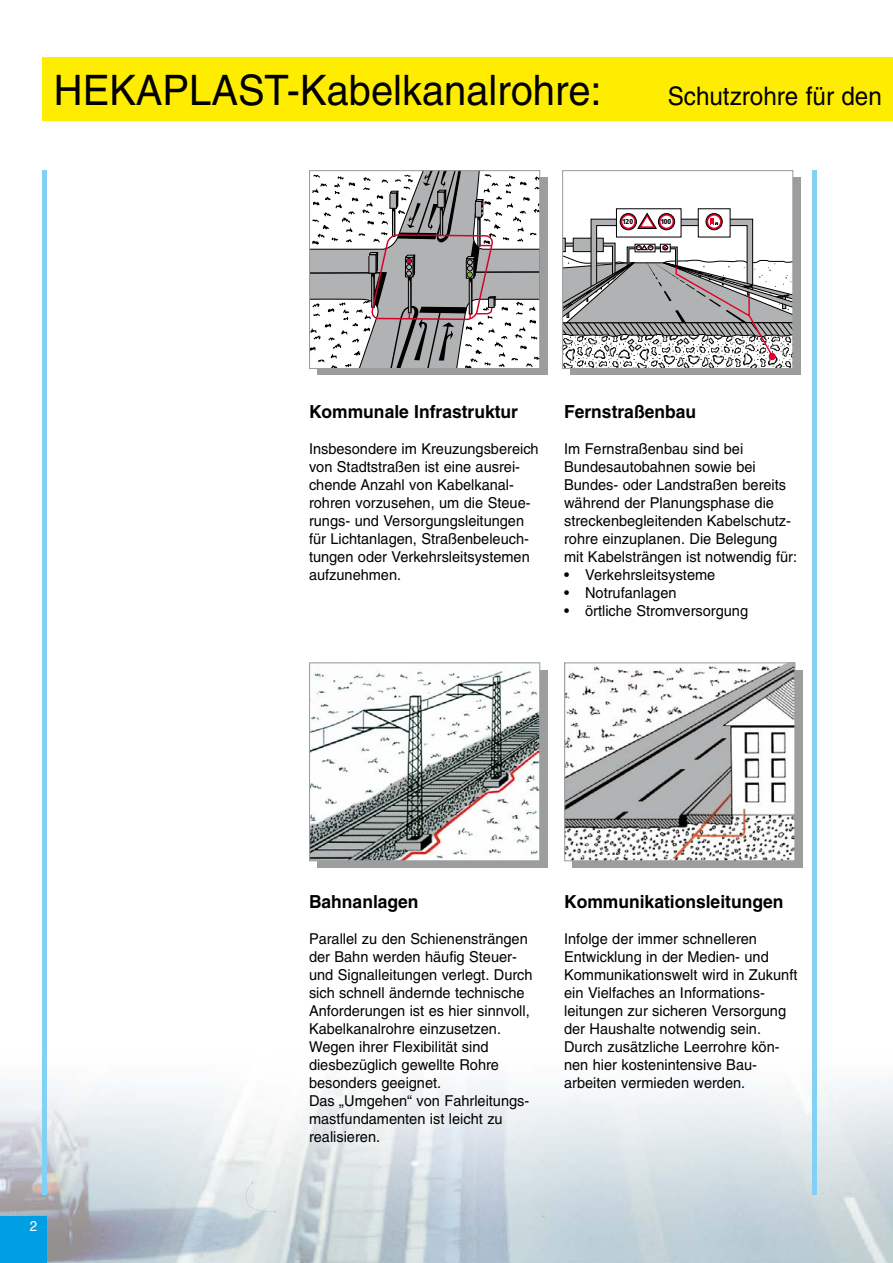
<style>
.page{position:relative;width:893px;height:1263px;background:#fff}
.page>*{position:absolute;margin:0;border:0;box-sizing:border-box;transform-origin:0 0}
.t1{font:42px "Helvetica";color:#000;scale:.95 1}
.t2{font:25.5px "Helvetica";color:#000;scale:.95 1}
.t3{font:700 18px "Helvetica";color:#000}
.t4{font:15px/18px "Helvetica";color:#000}
.t5{font:14.25px "Helvetica";color:#fff;scale:.95 1}
.t6{font:900 condensed 7.05px "Frutiger";letter-spacing:-.05em;color:#000}
.t7{font:900 condensed 1.95px "Frutiger";letter-spacing:-.05em;color:#000;scale:1.14 1}
</style>
<div class="page">
<img style="left:0;top:913px;width:893px;height:350px">
<hr style="left:43px;top:170px;width:4px;height:1025px;background:#82d0f5">
<hr style="left:812px;top:170px;width:4px;height:1025px;background:#82d0f5">
<div style="left:0;top:1216px;width:47px;height:47px;background:#009ee3"></div>
<div style="left:43px;top:57px;width:850px;height:64px;background:#ffed00"></div>
<div style="left:317px;top:177px;width:230px;height:198px;background:#9c9d9d"></div>
<svg style="left:311px;top:172px;width:227px;height:195px"></svg>
<div style="left:309px;top:170px;width:231px;height:199px;border:1px solid #9c9d9d"></div>
<div style="left:570px;top:177px;width:230px;height:198px;background:#9c9d9d"></div>
<div style="left:563px;top:171px;width:230px;height:197px;background:#fff"></div>
<img style="left:564px;top:359px;width:227px;height:8px">
<div style="left:616px;top:208px;width:65px;height:29px;background:linear-gradient(to right,#fff,#fff)"></div>
<div style="left:698px;top:208px;width:32px;height:29px;background:linear-gradient(to right,#fff,#fff)"></div>
<svg style="left:564px;top:211px;width:227px;height:148px"></svg>
<div style="left:769px;top:353px;width:7px;height:7px;border:1px solid #e40026;border-radius:50%"></div>
<div style="left:562px;top:170px;width:231px;height:199px;border:1px solid #9c9d9d"></div>
<div style="left:317px;top:669px;width:230px;height:198px;background:#9c9d9d"></div>
<img style="left:311px;top:669px;width:227px;height:190px">
<div style="left:309px;top:662px;width:231px;height:199px;border:1px solid #9c9d9d"></div>
<div style="left:572px;top:669px;width:230px;height:198px;background:#9c9d9d"></div>
<img style="left:566px;top:664px;width:227px;height:195px">
<div style="left:564px;top:662px;width:231px;height:199px;border:1px solid #9c9d9d"></div>
<h1 class="t1" style="left:54px;top:66px;width:578px">HEKAPLAST-Kabelkanalrohre:</h1>
<h2 class="t2" style="left:668px;top:81px;width:227px">Schutzrohre für den</h2>
<p class="t6" style="left:623px;top:217px;width:12px">120</p>
<p class="t6" style="left:661px;top:217px;width:12px">100</p>
<p class="t7" style="left:637px;top:247px;width:4px">120</p>
<p class="t7" style="left:649px;top:246px;width:4px">100</p>
<p class="t3" style="left:309px;top:401px;width:211px">Kommunale Infrastruktur</p>
<p class="t4" style="left:309px;top:440px;width:231px">Insbesondere im Kreuzungsbereich von Stadtstraßen ist eine ausrei&shy;chende Anzahl von Kabelkanal&shy;rohren vorzusehen, um die Steue&shy;rungs- und Versorgungsleitungen für Lichtanlagen, Straßenbeleuch&shy;tungen oder Verkehrsleitsystemen aufzunehmen.</p>
<p class="t3" style="left:564px;top:401px;width:133px">Fernstraßenbau</p>
<p class="t4" style="left:564px;top:440px;width:234px">Im Fernstraßenbau sind bei<br>Bundesautobahnen sowie bei<br>Bundes- oder Landstraßen bereits während der Planungsphase die streckenbegleitenden Kabelschutz&shy;rohre einzuplanen. Die Belegung mit Kabelsträngen ist notwendig für:</p>
<p class="t4" style="left:564px;top:566px;width:153px">• Verkehrsleitsysteme</p>
<p class="t4" style="left:564px;top:584px;width:114px">• Notrufanlagen</p>
<p class="t4" style="left:564px;top:602px;width:185px">• örtliche Stromversorgung</p>
<p class="t5" style="left:30px;top:1217px;width:9px">2</p>
<p class="t3" style="left:309px;top:890px;width:111px">Bahnanlagen</p>
<p class="t4" style="left:309px;top:929px;width:225px">Parallel zu den Schienensträngen der Bahn werden häufig Steuer&shy;und Signalleitungen verlegt. Durch sich schnell ändernde technische<br>Anforderungen ist es hier sinnvoll,<br>Kabelkanalrohre einzusetzen.<br>Wegen ihrer Flexibilität sind diesbezüglich gewellte Rohre besonders geeignet.<br>Das „Umgehen“ von Fahrleitungs&shy;mastfundamenten ist leicht zu realisieren.</p>
<p class="t3" style="left:564px;top:890px;width:221px">Kommunikationsleitungen</p>
<p class="t4" style="left:564px;top:929px;width:235px">Infolge der immer schnelleren<br>Entwicklung in der Medien- und<br>Kommunikationswelt wird in Zukunft ein Vielfaches an Informations&shy;leitungen zur sicheren Versorgung der Haushalte notwendig sein.<br>Durch zusätzliche Leerrohre kön&shy;nen hier kostenintensive Bau&shy;arbeiten vermieden werden.</p>
</div>
